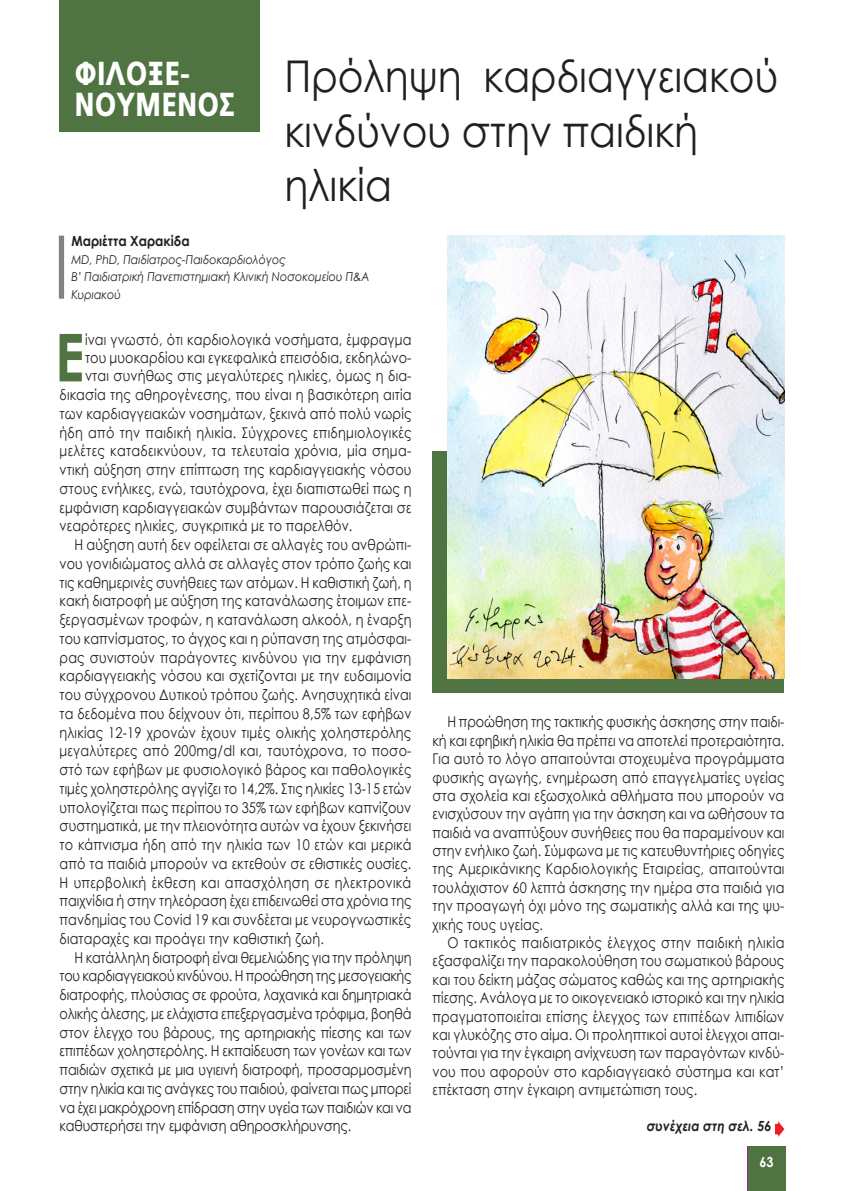
<style>
.page{position:relative;width:844px;height:1191px;background:#fff}
.page>*{position:absolute;margin:0;border:0;box-sizing:border-box;transform-origin:0 0}
._1h_paragrafos{font:700 65.98px "Century Gothic";color:#4f7441;scale:.86 1}
.TITLOS{font:43.75px/54.2px "Century Gothic";color:#231f20;scale:.9 1}
.t1{font:900 33.25px/31.5px "PF Catalog";color:#fff;scale:.8 1}
.KEIMENO{font:14.88px/18.7px "Century Gothic";letter-spacing:.01em;color:#231f20;text-align:justify;scale:.86 1}
._1h_paragrafos-2{font:14.88px "Century Gothic";letter-spacing:.01em;color:#231f20;scale:.86 1}
.SYNEXEIA{font:italic 700 14px "Century Gothic";letter-spacing:.01em;color:#231f20;scale:.88 1}
.SIGRAFEAS{font:700 14px "Century Gothic";color:#231f20;scale:.9 1}
.t2{font:14px "SK Century Gothic Pol Uni W Bold";color:#fff;scale:.9 1}
.SIGRAF__SXOLIA{font:italic 12.25px/17.5px "Century Gothic";color:#231f20;scale:.9 1}
</style>
<div class="page">
<div style="left:747px;top:1146px;width:38px;height:45px;background:#4f7441"></div>
<div style="left:60px;top:0;width:199px;height:131px;background:#4f7441"></div>
<div style="left:59px;top:236px;width:5px;height:63px;background:#808285"></div>
<div style="left:432px;top:451px;width:352px;height:242px;background:#4f7441"></div>
<img style="left:447px;top:236px;width:337px;height:442px">
<svg style="left:775px;top:1121px;width:9px;height:15px"></svg>
<p class="t1" style="left:74px;top:57px;width:202px">ΦΙΛΟΞΕ-<br>ΝΟΥΜΕΝΟΣ</p>
<p class="TITLOS" style="left:284px;top:49px;width:550px">Πρόληψη καρδιαγγειακού κινδύνου στην παιδική ηλικία</p>
<p class="SIGRAFEAS" style="left:71px;top:230px;width:133px">Μαριέττα Χαρακίδα</p>
<p class="SIGRAF__SXOLIA" style="left:71px;top:250px;width:240px">MD, PhD, Παιδίατρος-Παιδοκαρδιολόγος</p>
<p class="SIGRAF__SXOLIA" style="left:71px;top:268px;width:333px">Β’ Παιδιατρική Πανεπιστημιακή Κλινική Νοσοκομείου Π&amp;Α<br>Κυριακού</p>
<p class="_1h_paragrafos" style="left:55px;top:307px;width:36px">Ε</p>
<p class="_1h_paragrafos-2" style="left:85px;top:329px;width:381px">ίναι γνωστό, ότι καρδιολογικά νοσήματα, έμφραγμα</p>
<p class="_1h_paragrafos-2" style="left:85px;top:347px;width:381px">του μυοκαρδίου και εγκεφαλικά επεισόδια, εκδηλώνο-</p>
<p class="_1h_paragrafos-2" style="left:85px;top:365px;width:381px">νται συνήθως στις μεγαλύτερες ηλικίες, όμως η δια-</p>
<p class="_1h_paragrafos-2" style="left:60px;top:384px;width:410px">δικασία της αθηρογένεσης, που είναι η βασικότερη αιτία</p>
<p class="_1h_paragrafos-2" style="left:60px;top:403px;width:410px">των καρδιαγγειακών νοσημάτων, ξεκινά από πολύ νωρίς</p>
<p class="_1h_paragrafos-2" style="left:60px;top:422px;width:410px">ήδη από την παιδική ηλικία. Σύγχρονες επιδημιολογικές</p>
<p class="_1h_paragrafos-2" style="left:60px;top:440px;width:410px">μελέτες καταδεικνύουν, τα τελευταία χρόνια, μία σημα-</p>
<p class="_1h_paragrafos-2" style="left:60px;top:459px;width:410px">ντική αύξηση στην επίπτωση της καρδιαγγειακής νόσου</p>
<p class="_1h_paragrafos-2" style="left:60px;top:478px;width:410px">στους ενήλικες, ενώ, ταυτόχρονα, έχει διαπιστωθεί πως η</p>
<p class="_1h_paragrafos-2" style="left:60px;top:497px;width:410px">εμφάνιση καρδιαγγειακών συμβάντων παρουσιάζεται σε</p>
<p class="_1h_paragrafos-2" style="left:60px;top:515px;width:342px">νεαρότερες ηλικίες, συγκριτικά με το παρελθόν.</p>
<p class="KEIMENO" style="left:60px;top:535px;width:410px;text-indent:15px">Η αύξηση αυτή δεν οφείλεται σε αλλαγές του ανθρώπι&shy;νου γονιδιώματος αλλά σε αλλαγές στον τρόπο ζωής και τις καθημερινές συνήθειες των ατόμων. Η καθιστική ζωή, η κακή διατροφή με αύξηση της κατανάλωσης έτοιμων επε&shy;ξεργασμένων τροφών, η κατανάλωση αλκοόλ, η έναρξη του καπνίσματος, το άγχος και η ρύπανση της ατμόσφαι&shy;ρας συνιστούν παράγοντες κινδύνου για την εμφάνιση καρδιαγγειακής νόσου και σχετίζονται με την ευδαιμονία του σύγχρονου Δυτικού τρόπου ζωής. Ανησυχητικά είναι τα δεδομένα που δείχνουν ότι, περίπου 8,5% των εφήβων ηλικίας 12-19 χρονών έχουν τιμές ολικής χοληστερόλης μεγαλύτερες από 200mg/dl και, ταυτόχρονα, το ποσο&shy;στό των εφήβων με φυσιολογικό βάρος και παθολογικές τιμές χοληστερόλης αγγίζει το 14,2%. Στις ηλικίες 13-15 ετών υπολογίζεται πως περίπου το 35% των εφήβων καπνίζουν συστηματικά, με την πλειονότητα αυτών να έχουν ξεκινήσει το κάπνισμα ήδη από την ηλικία των 10 ετών και μερικά από τα παιδιά μπορούν να εκτεθούν σε εθιστικές ουσίες.<br>Η υπερβολική έκθεση και απασχόληση σε ηλεκτρονικά παιχνίδια ή στην τηλεόραση έχει επιδεινωθεί στα χρόνια της πανδημίας του Covid 19 και συνδέεται με νευρογνωστικές διαταραχές και προάγει την καθιστική ζωή.</p>
<p class="KEIMENO" style="left:60px;top:947px;width:410px;text-indent:15px">Η κατάλληλη διατροφή είναι θεμελιώδης για την πρόληψη του καρδιαγγειακού κινδύνου. Η προώθηση της μεσογειακής διατροφής, πλούσιας σε φρούτα, λαχανικά και δημητριακά ολικής άλεσης, με ελάχιστα επεξεργασμένα τρόφιμα, βοηθά στον έλεγχο του βάρους, της αρτηριακής πίεσης και των επιπέδων χοληστερόλης. Η εκπαίδευση των γονέων και των παιδιών σχετικά με μια υγιεινή διατροφή, προσαρμοσμένη στην ηλικία και τις ανάγκες του παιδιού, φαίνεται πως μπορεί να έχει μακρόχρονη επίδραση στην υγεία των παιδιών και να καθυστερήσει την εμφάνιση αθηροσκλήρυνσης.</p>
<p class="KEIMENO" style="left:432px;top:712px;width:410px;text-indent:15px">Η προώθηση της τακτικής φυσικής άσκησης στην παιδι&shy;κή και εφηβική ηλικία θα πρέπει να αποτελεί προτεραιότητα.<br>Για αυτό το λόγο απαιτούνται στοχευμένα προγράμματα φυσικής αγωγής, ενημέρωση από επαγγελματίες υγείας στα σχολεία και εξωσχολικά αθλήματα που μπορούν να ενισχύσουν την αγάπη για την άσκηση και να ωθήσουν τα παιδιά να αναπτύξουν συνήθειες που θα παραμείνουν και στην ενήλικο ζωή. Σύμφωνα με τις κατευθυντήριες οδηγίες της Αμερικάνικης Καρδιολογικής Εταιρείας, απαιτούνται τουλάχιστον 60 λεπτά άσκησης την ημέρα στα παιδιά για την προαγωγή όχι μόνο της σωματικής αλλά και της ψυ&shy;χικής τους υγείας.</p>
<p class="KEIMENO" style="left:432px;top:933px;width:410px;text-indent:15px">Ο τακτικός παιδιατρικός έλεγχος στην παιδική ηλικία εξασφαλίζει την παρακολούθηση του σωματικού βάρους και του δείκτη μάζας σώματος καθώς και της αρτηριακής πίεσης. Ανάλογα με το οικογενειακό ιστορικό και την ηλικία πραγματοποιείται επίσης έλεγχος των επιπέδων λιπιδίων και γλυκόζης στο αίμα. Οι προληπτικοί αυτοί έλεγχοι απαι&shy;τούνται για την έγκαιρη ανίχνευση των παραγόντων κινδύ&shy;νου που αφορούν στο καρδιαγγειακό σύστημα και κατ’ επέκταση στην έγκαιρη αντιμετώπιση τους.</p>
<p class="SYNEXEIA" style="left:646px;top:1115px;width:143px">συνέχεια στη σελ. 56</p>
<p class="t2" style="left:759px;top:1151px;width:17px">63</p>
</div>
